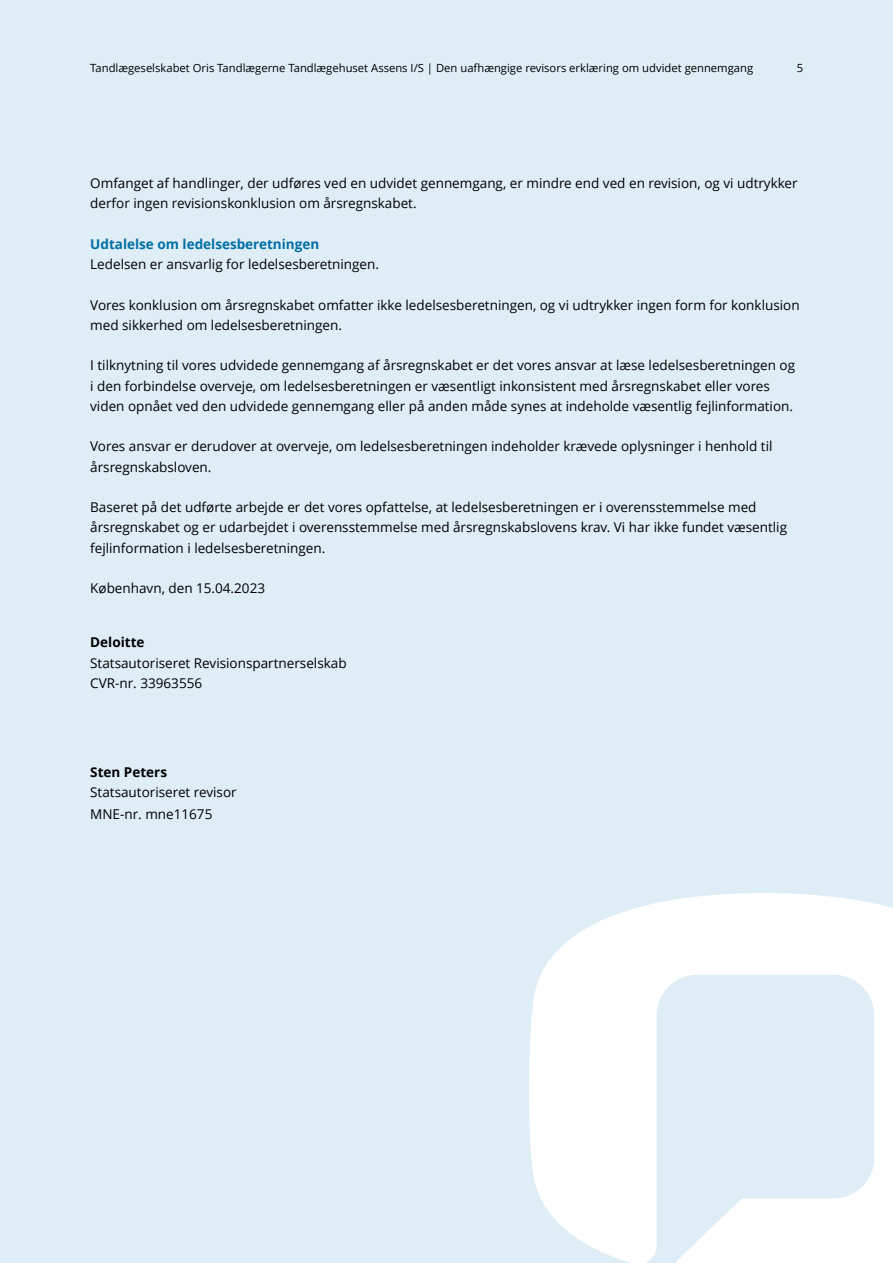
<style>
.page{position:relative;width:893px;height:1263px;background:#dfedf7}
.page>*{position:absolute;margin:0;border:0;box-sizing:border-box;transform-origin:0 0}
.t1{font:13.5px/20.2px "Open Sans";color:#000}
.t2{font:700 13.5px "Open Sans";color:#0077ab}
.t3{font:700 13.5px "Open Sans";color:#000}
.t4{font:11.25px "Open Sans";color:#000}
</style>
<div class="page">
<p class="t4" style="left:90px;top:60px;width:664px">Tandlægeselskabet Oris Tandlægerne Tandlægehuset Assens I/S | Den uafhængige revisors erklæring om udvidet gennemgang</p>
<p class="t4" style="left:797px;top:60px;width:8px">5</p>
<p class="t1" style="left:90px;top:173px;width:709px">Omfanget af handlinger, der udføres ved en udvidet gennemgang, er mindre end ved en revision, og vi udtrykker derfor ingen revisionskonklusion om årsregnskabet.</p>
<p class="t2" style="left:90px;top:234px;width:231px">Udtalelse om ledelsesberetningen</p>
<p class="t1" style="left:90px;top:254px;width:290px">Ledelsen er ansvarlig for ledelsesberetningen.</p>
<p class="t1" style="left:90px;top:294px;width:711px">Vores konklusion om årsregnskabet omfatter ikke ledelsesberetningen, og vi udtrykker ingen form for konklusion med sikkerhed om ledelsesberetningen.</p>
<p class="t1" style="left:90px;top:355px;width:706px">I tilknytning til vores udvidede gennemgang af årsregnskabet er det vores ansvar at læse ledelsesberetningen og i den forbindelse overveje, om ledelsesberetningen er væsentligt inkonsistent med årsregnskabet eller vores viden opnået ved den udvidede gennemgang eller på anden måde synes at indeholde væsentlig fejlinformation.</p>
<p class="t1" style="left:90px;top:436px;width:684px">Vores ansvar er derudover at overveje, om ledelsesberetningen indeholder krævede oplysninger i henhold til årsregnskabsloven.</p>
<p class="t1" style="left:90px;top:497px;width:698px">Baseret på det udførte arbejde er det vores opfattelse, at ledelsesberetningen er i overensstemmelse med årsregnskabet og er udarbejdet i overensstemmelse med årsregnskabslovens krav. Vi har ikke fundet væsentlig fejlinformation i ledelsesberetningen.</p>
<p class="t1" style="left:90px;top:578px;width:176px">København, den 15.04.2023</p>
<p class="t3" style="left:90px;top:633px;width:56px">Deloitte</p>
<p class="t1" style="left:90px;top:652px;width:258px">Statsautoriseret Revisionspartnerselskab<br>CVR-nr. 33963556</p>
<p class="t3" style="left:90px;top:762px;width:78px">Sten Peters</p>
<p class="t1" style="left:90px;top:780px;width:148px;line-height:22.5px">Statsautoriseret revisor<br>MNE-nr. mne11675</p>
</div>
